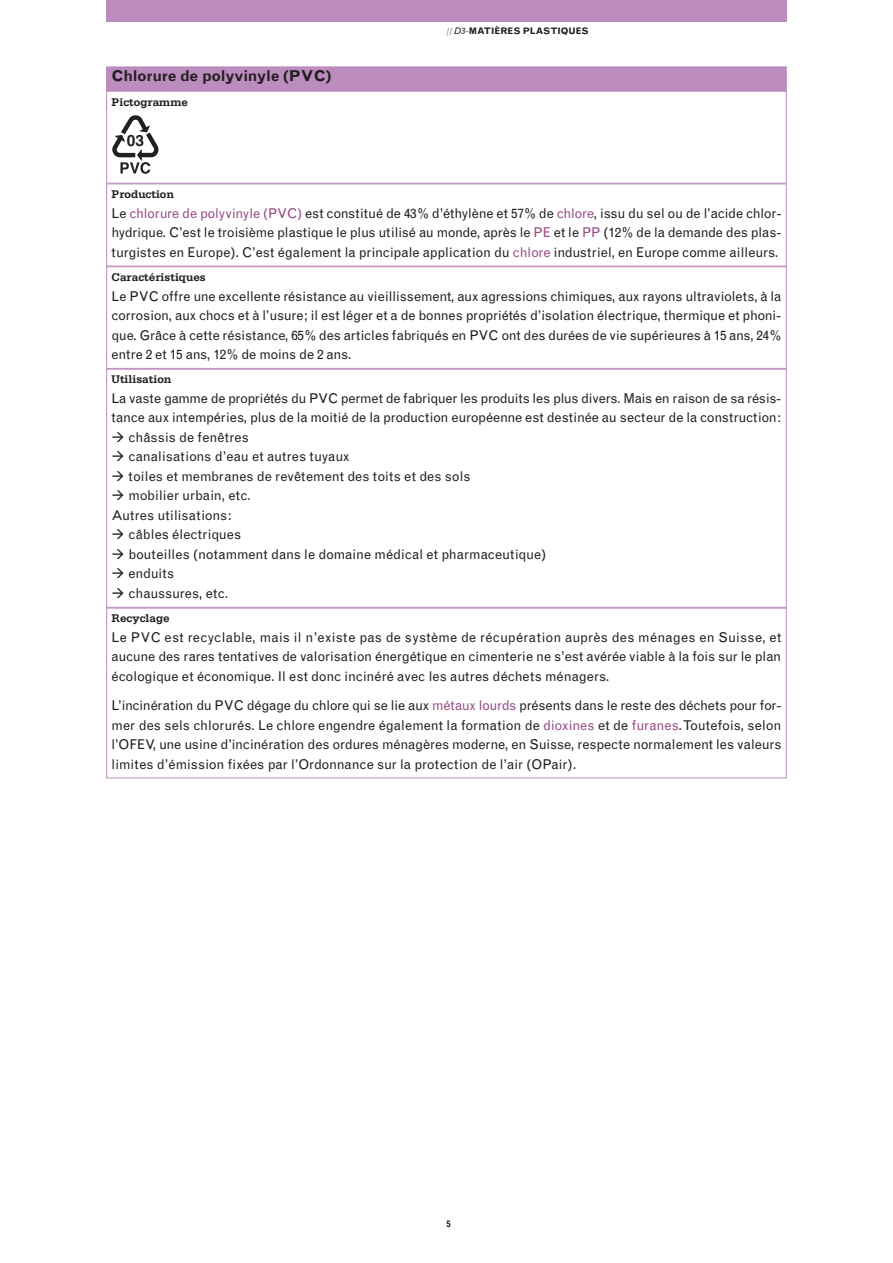
<style>
.page{position:relative;width:893px;height:1263px;background:#fff}
.page>*{position:absolute;margin:0;border:0;box-sizing:border-box;transform-origin:0 0}
.t1{font:700 15.6px "Helvetica";color:#231f20}
.t2{font:700 15px "Grotesque";letter-spacing:-.025em;color:#231f20}
.t3{font:13.5px/19.5px "Grotesque";letter-spacing:-.005em;color:#231f20;text-align:justify}
.t4{font:700 11.7px "Serifa";color:#231f20}
.t5{font:700 9px "Grotesque";color:#231f20}
.s1{font-weight:300}
.s2{font-weight:400;font-style:italic}
.s3{color:#964a84}
</style>
<div class="page">
<div style="left:106px;top:608px;width:681px;height:170px;border:1px solid #bd8cbf"></div>
<div style="left:106px;top:369px;width:681px;height:239px;border:1px solid #bd8cbf"></div>
<div style="left:106px;top:266px;width:681px;height:103px;border:1px solid #bd8cbf"></div>
<div style="left:106px;top:91px;width:681px;height:93px;border:1px solid #bd8cbf"></div>
<div style="left:107px;top:67px;width:679px;height:24px;background:#bd8cbf"></div>
<div style="left:106px;top:0;width:681px;height:21px;background:#bd8cbf"></div>
<svg style="left:112px;top:115px;width:46px;height:59px"></svg>
<p class="t2" style="left:112px;top:70px;width:221px">Chlorure de polyvinyle (PVC)</p>
<p class="t4" style="left:112px;top:98px;width:78px">Pictogramme</p>
<p class="t1" style="left:127px;top:126px;width:19px">03</p>
<p class="t5" style="left:446px;top:28px;width:144px"><span class="s1">//</span> <span class="s2">D3-</span>MATIÈRES PLASTIQUES</p>
<p class="t4" style="left:112px;top:190px;width:64px">Production</p>
<p class="t3" style="left:112px;top:204px;width:671px">Le <span class="s3">chlorure de polyvinyle (PVC)</span> est constitué de 43% d’éthylène et 57% de <span class="s3">chlore</span>, issu du sel ou de l’acide chlor&shy;hydrique. C’est le troisième plastique le plus utilisé au monde, après le <span class="s3">PE</span> et le <span class="s3">PP</span> (12% de la demande des plas&shy;turgistes en Europe). C’est également la principale application du <span class="s3">chlore</span> industriel, en Europe comme ailleurs.</p>
<p class="t4" style="left:112px;top:273px;width:96px">Caractéristiques</p>
<p class="t3" style="left:112px;top:287px;width:671px">Le PVC offre une excellente résistance au vieillissement, aux agressions chimiques, aux rayons ultraviolets, à la corrosion, aux chocs et à l’usure; il est léger et a de bonnes propriétés d’isolation électrique, thermique et phoni&shy;que. Grâce à cette résistance, 65% des articles fabriqués en PVC ont des durées de vie supérieures à 15 ans, 24% entre 2 et 15 ans, 12% de moins de 2 ans.</p>
<p class="t4" style="left:112px;top:376px;width:62px">Utilisation</p>
<p class="t3" style="left:112px;top:390px;width:671px">La vaste gamme de propriétés du PVC permet de fabriquer les produits les plus divers. Mais en raison de sa résis&shy;tance aux intempéries, plus de la moitié de la production européenne est destinée au secteur de la construction:</p>
<p class="t3" style="left:112px;top:429px;width:139px">→ châssis de fenêtres</p>
<p class="t3" style="left:112px;top:448px;width:240px">→ canalisations d’eau et autres tuyaux</p>
<p class="t3" style="left:112px;top:468px;width:360px">→ toiles et membranes de revêtement des toits et des sols</p>
<p class="t3" style="left:112px;top:487px;width:141px">→ mobilier urbain, etc.<br>Autres utilisations:</p>
<p class="t3" style="left:112px;top:526px;width:131px">→ câbles électriques</p>
<p class="t3" style="left:112px;top:546px;width:436px">→ bouteilles (notamment dans le domaine médical et pharmaceutique)</p>
<p class="t3" style="left:112px;top:565px;width:64px">→ enduits</p>
<p class="t3" style="left:112px;top:585px;width:118px">→ chaussures, etc.</p>
<p class="t4" style="left:112px;top:615px;width:60px">Recyclage</p>
<p class="t3" style="left:112px;top:628px;width:671px">Le PVC est recyclable, mais il n’existe pas de système de récupération auprès des ménages en Suisse, et aucune des rares tentatives de valorisation énergétique en cimenterie ne s’est avérée viable à la fois sur le plan écologique et économique. Il est donc incinéré avec les autres déchets ménagers.</p>
<p class="t3" style="left:112px;top:697px;width:671px">L’incinération du PVC dégage du chlore qui se lie aux <span class="s3">métaux lourds</span> présents dans le reste des déchets pour for&shy;mer des sels chlorurés. Le chlore engendre également la formation de <span class="s3">dioxines</span> et de <span class="s3">furanes</span>. Toutefois, selon l’OFEV, une usine d’incinération des ordures ménagères moderne, en Suisse, respecte normalement les valeurs limites d’émission fixées par l’Ordonnance sur la protection de l’air (OPair).</p>
<p class="t5" style="left:446px;top:1220px;width:6px">5</p>
</div>
